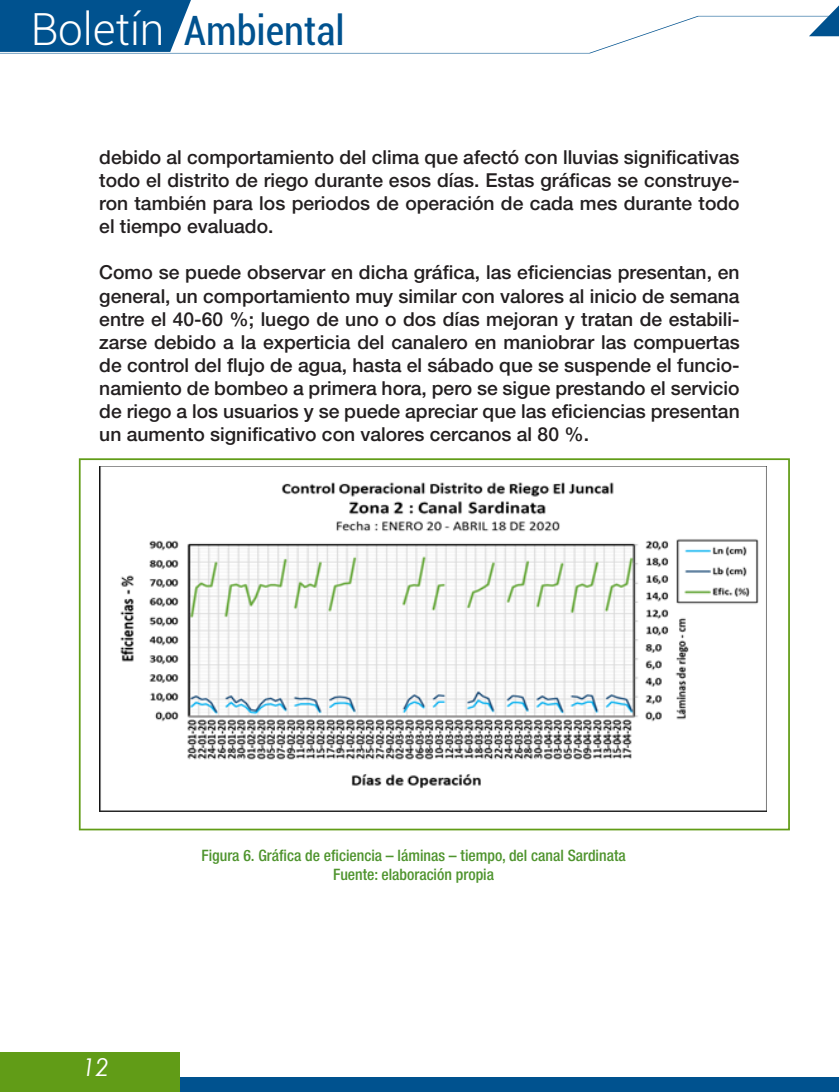
<style>
.page{position:relative;width:839px;height:1092px;background:#fff}
.page>*{position:absolute;margin:0;border:0;box-sizing:border-box;transform-origin:0 0}
.t1{font:condensed 40.43px "Roboto";color:#00528f}
.t2{font:italic 24.5px "Century Gothic";color:#fff}
.contenidos{font:500 19.25px/23.1px "Helvetica Neue";color:#231f20;text-align:justify}
.figura{font:500 condensed 15.75px "Helvetica Neue";color:#4f942e}
.s1{font-weight:300;font-stretch:normal;font-size:44.27px;color:#fff}
</style>
<div class="page">
<div style="left:0;top:1077px;width:838px;height:14px;background:#00528f"></div>
<svg style="left:0;top:0;width:838px;height:53px"></svg>
<div style="left:0;top:1051px;width:180px;height:40px;background:#619c17"></div>
<svg style="left:79px;top:458px;width:710px;height:372px"></svg>
<h1 class="t1" style="left:31px;top:3px;width:315px"><span class="s1">Boletín</span> Ambiental</h1>
<p class="contenidos" style="left:99px;top:145px;width:641px">debido al comportamiento del clima que afectó con lluvias significativas todo el distrito de riego durante esos días. Estas gráficas se construye&shy;ron también para los periodos de operación de cada mes durante todo el tiempo evaluado.</p>
<p class="contenidos" style="left:99px;top:261px;width:641px">Como se puede observar en dicha gráfica, las eficiencias presentan, en general, un comportamiento muy similar con valores al inicio de semana entre el 40-60 %; luego de uno o dos días mejoran y tratan de estabili&shy;zarse debido a la experticia del canalero en maniobrar las compuertas de control del flujo de agua, hasta el sábado que se suspende el funcio&shy;namiento de bombeo a primera hora, pero se sigue prestando el servicio de riego a los usuarios y se puede apreciar que las eficiencias presentan un aumento significativo con valores cercanos al 80 %.</p>
<p class="t2" style="left:82px;top:1049px;width:29px">12</p>
<p class="figura" style="left:201px;top:846px;width:425px">Figura 6. Gráfica de eficiencia – láminas – tiempo, del canal Sardinata</p>
<p class="figura" style="left:333px;top:865px;width:162px">Fuente: elaboración propia</p>
</div>
